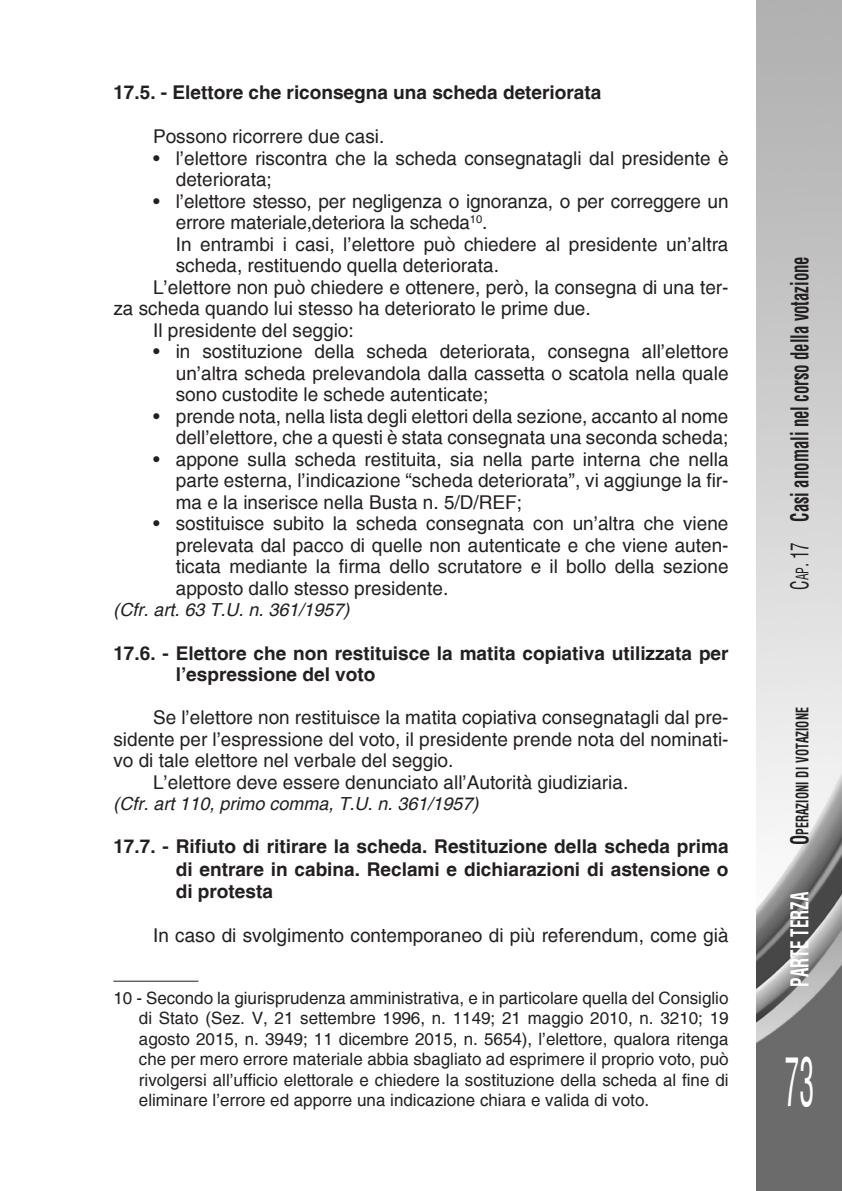
<style>
.page{position:relative;width:842px;height:1191px;background:#fff}
.page>*{position:absolute;margin:0;border:0;box-sizing:border-box;transform-origin:0 0}
.t1{font:condensed 66px "Helvetica";color:#fff;scale:.45 1}
.t2{font:700 condensed 24px "Helvetica";color:#231f20;scale:.7 1}
.t3{font:700 condensed 24px "Helvetica";color:#fff;scale:.7 1}
.Capoverso_carattere{font:19px/21.6px "Helvetica";color:#231f20}
.t4{font:700 19px/21.6px "Helvetica";color:#231f20}
.cfr{font:italic 18px "Helvetica";color:#231f20}
.NOTE{font:17px/20.4px "Helvetica";color:#231f20;text-align:justify}
.t5{font:700 condensed 16.8px "Helvetica";color:#231f20;scale:.7 1}
.s1{font-weight:400}
.s2{font-weight:400;font-size:16.8px}
.s3{font-size:24px}
</style>
<div class="page">
<img style="left:757px;top:0;width:85px;height:1191px">
<hr style="left:113px;top:980px;width:85px;height:1px;background:#231f20">
<p class="t4" style="left:113px;top:82px;width:489px">17.5. - Elettore che riconsegna una scheda deteriorata</p>
<p class="Capoverso_carattere" style="left:153px;top:126px;width:233px">Possono ricorrere due casi.</p>
<p class="Capoverso_carattere" style="left:176px;top:147px;width:554px;text-indent:-23px">• l’elettore riscontra che la scheda consegnatagli dal presidente è deteriorata;</p>
<p class="Capoverso_carattere" style="left:176px;top:190px;width:554px;text-indent:-23px">• l’elettore stesso, per negligenza o ignoranza, o per correggere un errore materiale,deteriora la scheda<sup>10</sup>.</p>
<p class="Capoverso_carattere" style="left:176px;top:233px;width:554px">In entrambi i casi, l’elettore può chiedere al presidente un’altra scheda, restituendo quella deteriorata.</p>
<p class="Capoverso_carattere" style="left:113px;top:276px;width:617px;text-indent:40px">L’elettore non può chiedere e ottenere, però, la consegna di una ter&shy;za scheda quando lui stesso ha deteriorato le prime due.</p>
<p class="Capoverso_carattere" style="left:153px;top:319px;width:202px">Il presidente del seggio:</p>
<p class="Capoverso_carattere" style="left:176px;top:341px;width:554px;text-align:justify;text-indent:-23px">• in sostituzione della scheda deteriorata, consegna all’elettore un’altra scheda prelevandola dalla cassetta o scatola nella quale sono custodite le schede autenticate;</p>
<p class="Capoverso_carattere" style="left:153px;top:405px;width:577px;text-align:right">• prende nota, nella lista degli elettori della sezione, accanto al nome dell’elettore, che a questi è stata consegnata una seconda scheda;</p>
<p class="Capoverso_carattere" style="left:176px;top:448px;width:554px;text-align:justify;text-indent:-23px">• appone sulla scheda restituita, sia nella parte interna che nella parte esterna, l’indicazione “scheda deteriorata”, vi aggiunge la fir&shy;ma e la inserisce nella Busta n. 5/D/REF;</p>
<p class="Capoverso_carattere" style="left:176px;top:513px;width:554px;text-align:justify;text-indent:-23px">• sostituisce subito la scheda consegnata con un’altra che viene prelevata dal pacco di quelle non autenticate e che viene auten&shy;ticata mediante la firma dello scrutatore e il bollo della sezione apposto dallo stesso presidente.</p>
<p class="cfr" style="left:113px;top:599px;width:238px">(Cfr. art. 63 T.U. n. 361/1957)</p>
<p class="t4" style="left:176px;top:643px;width:554px;text-indent:-62px">17.6. - Elettore che non restituisce la matita copiativa utilizzata per l’espressione del voto</p>
<p class="Capoverso_carattere" style="left:113px;top:706px;width:617px;text-align:justify;text-indent:40px">Se l’elettore non restituisce la matita copiativa consegnatagli dal pre&shy;sidente per l’espressione del voto, il presidente prende nota del nominati&shy;vo di tale elettore nel verbale del seggio.</p>
<p class="Capoverso_carattere" style="left:153px;top:771px;width:477px">L’elettore deve essere denunciato all’Autorità giudiziaria.</p>
<p class="cfr" style="left:113px;top:793px;width:367px">(Cfr. art 110, primo comma, T.U. n. 361/1957)</p>
<p class="t4" style="left:113px;top:835px;width:617px;line-height:23.4px;text-align:right">17.7. - Rifiuto di ritirare la scheda. Restituzione della scheda prima di entrare in cabina. Reclami e dichiarazioni di astensione o</p>
<p class="t4" style="left:176px;top:881px;width:99px">di protesta</p>
<p class="Capoverso_carattere" style="left:153px;top:924px;width:577px">In caso di svolgimento contemporaneo di più referendum, come già</p>
<p class="NOTE" style="left:139px;top:987px;width:591px;text-indent:-26px">10 - Secondo la giurisprudenza amministrativa, e in particolare quella del Consiglio di Stato (Sez. V, 21 settembre 1996, n. 1149; 21 maggio 2010, n. 3210; 19 agosto 2015, n. 3949; 11 dicembre 2015, n. 5654), l’elettore, qualora ritenga che per mero errore materiale abbia sbagliato ad esprimere il proprio voto, può rivolgersi all’ufficio elettorale e chiedere la sostituzione della scheda al fine di eliminare l’errore ed apporre una indicazione chiara e valida di voto.</p>
<p class="t2" style="left:784px;top:590px;width:478px;rotate:-90deg"><span class="s1">C</span><span class="s2">ap</span><span class="s1">. 17</span> Casi anomali nel corso della votazione</p>
<p class="t5" style="left:791px;top:845px;width:198px;rotate:-90deg"><span class="s3">O</span> perazioni di votazione</p>
<p class="t3" style="left:784px;top:986px;width:137px;rotate:-90deg">PARTE TERZA</p>
<p class="t1" style="left:785px;top:1039px;width:68px">73</p>
</div>
